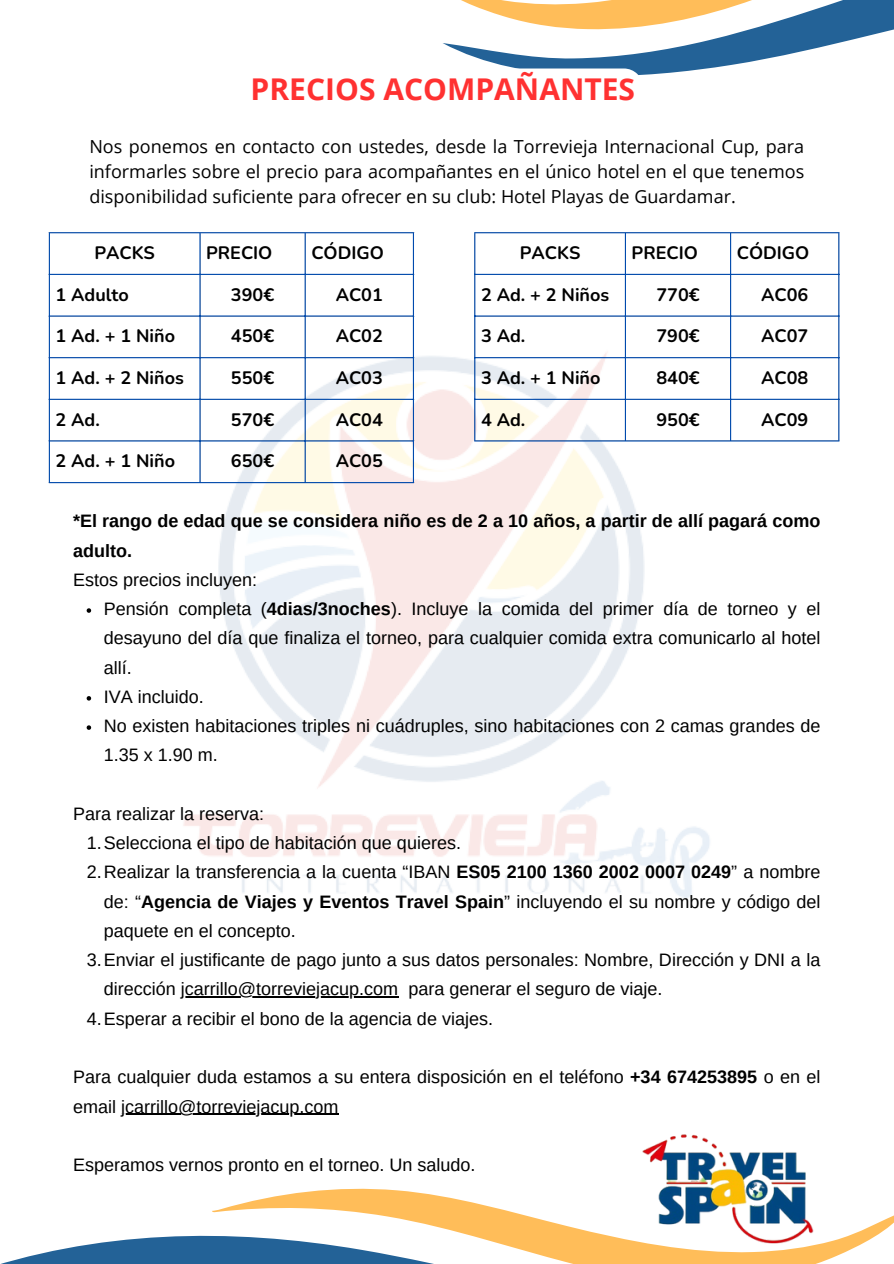
<style>
.page{position:relative;width:894px;height:1264px;background:#fff}
.page>*{position:absolute;margin:0;border:0;box-sizing:border-box;transform-origin:0 0}
.t1{font:700 30px "Open Sans";color:#ff3131}
.t2{font:18px/29.2px "Arimo";color:#000}
.t3{font:18px/24.8px "Open Sans";color:#000;text-align:justify}
.t4{font:700 18px "Nunito";color:#000}
.t5{font:700 18px/29.2px "Arimo";color:#000}
.s1{font-weight:700}
</style>
<div class="page">
<img style="left:80px;top:335px;width:733px;height:563px">
<svg style="left:26px;top:1114px;width:186px;height:143px"></svg>
<svg style="left:4px;top:1257px;width:208px;height:6px"></svg>
<svg style="left:212px;top:1113px;width:681px;height:150px"></svg>
<svg style="left:443px;top:0;width:450px;height:75px"></svg>
<hr style="left:49px;top:233px;width:1px;height:249px;background:#004aad">
<hr style="left:199px;top:233px;width:1px;height:249px;background:#004aad">
<hr style="left:304px;top:233px;width:1px;height:249px;background:#004aad">
<hr style="left:413px;top:233px;width:1px;height:249px;background:#004aad">
<hr style="left:49px;top:232px;width:365px;height:1px;background:#004aad">
<hr style="left:49px;top:274px;width:365px;height:1px;background:#004aad">
<hr style="left:49px;top:315px;width:365px;height:1px;background:#004aad">
<hr style="left:49px;top:357px;width:365px;height:1px;background:#004aad">
<hr style="left:49px;top:399px;width:365px;height:1px;background:#004aad">
<hr style="left:49px;top:440px;width:365px;height:1px;background:#004aad">
<hr style="left:49px;top:482px;width:365px;height:1px;background:#004aad">
<img style="left:625px;top:1113px;width:214px;height:149px">
<svg style="left:443px;top:68px;width:199px;height:7px"></svg>
<svg style="left:87px;top:608px;width:4px;height:5px"></svg>
<svg style="left:87px;top:696px;width:4px;height:4px"></svg>
<svg style="left:87px;top:725px;width:4px;height:5px"></svg>
<hr style="left:181px;top:996px;width:217px;height:1px;background:#000">
<hr style="left:121px;top:1113px;width:217px;height:1px;background:#000">
<hr style="left:474px;top:233px;width:1px;height:207px;background:#004aad">
<hr style="left:624px;top:233px;width:1px;height:207px;background:#004aad">
<hr style="left:729px;top:233px;width:2px;height:207px;background:#004aad">
<hr style="left:838px;top:233px;width:1px;height:207px;background:#004aad">
<hr style="left:474px;top:232px;width:365px;height:1px;background:#004aad">
<hr style="left:474px;top:274px;width:365px;height:1px;background:#004aad">
<hr style="left:474px;top:315px;width:365px;height:1px;background:#004aad">
<hr style="left:474px;top:357px;width:365px;height:1px;background:#004aad">
<hr style="left:474px;top:399px;width:365px;height:1px;background:#004aad">
<hr style="left:474px;top:440px;width:365px;height:1px;background:#004aad">
<p class="t1" style="left:250px;top:68px;width:386px">PRECIOS ACOMPAÑANTES</p>
<p class="t3" style="left:89px;top:134px;width:716px">Nos ponemos en contacto con ustedes, desde la Torrevieja Internacional Cup, para informarles sobre el precio para acompañantes en el único hotel en el que tenemos disponibilidad suficiente para ofrecer en su club: Hotel Playas de Guardamar.</p>
<p class="t4" style="left:94px;top:241px;width:62px">PACKS</p>
<h1 class="t4" style="left:206px;top:241px;width:68px">PRECIO</h1>
<p class="t4" style="left:311px;top:241px;width:74px">CÓDIGO</p>
<p class="t4" style="left:56px;top:283px;width:75px">1 Adulto</p>
<p class="t4" style="left:231px;top:283px;width:45px">390€</p>
<p class="t4" style="left:335px;top:283px;width:49px">AC01</p>
<p class="t4" style="left:56px;top:324px;width:121px">1 Ad. + 1 Niño</p>
<p class="t4" style="left:231px;top:324px;width:45px">450€</p>
<p class="t4" style="left:335px;top:324px;width:49px">AC02</p>
<p class="t4" style="left:56px;top:366px;width:130px">1 Ad. + 2 Niños</p>
<p class="t4" style="left:231px;top:366px;width:45px">550€</p>
<p class="t4" style="left:335px;top:366px;width:49px">AC03</p>
<p class="t4" style="left:56px;top:407px;width:46px">2 Ad.</p>
<p class="t4" style="left:231px;top:407px;width:45px">570€</p>
<p class="t4" style="left:335px;top:407px;width:49px">AC04</p>
<p class="t4" style="left:56px;top:449px;width:121px">2 Ad. + 1 Niño</p>
<p class="t4" style="left:231px;top:449px;width:45px">650€</p>
<p class="t4" style="left:335px;top:449px;width:49px">AC05</p>
<p class="t4" style="left:519px;top:241px;width:62px">PACKS</p>
<p class="t4" style="left:631px;top:241px;width:68px">PRECIO</p>
<p class="t4" style="left:736px;top:241px;width:74px">CÓDIGO</p>
<p class="t4" style="left:481px;top:283px;width:130px">2 Ad. + 2 Niños</p>
<p class="t4" style="left:656px;top:283px;width:45px">770€</p>
<p class="t4" style="left:760px;top:283px;width:49px">AC06</p>
<p class="t4" style="left:481px;top:324px;width:46px">3 Ad.</p>
<p class="t4" style="left:656px;top:324px;width:45px">790€</p>
<p class="t4" style="left:760px;top:324px;width:49px">AC07</p>
<p class="t4" style="left:481px;top:366px;width:121px">3 Ad. + 1 Niño</p>
<p class="t4" style="left:656px;top:366px;width:45px">840€</p>
<p class="t4" style="left:760px;top:366px;width:49px">AC08</p>
<p class="t4" style="left:481px;top:407px;width:46px">4 Ad.</p>
<p class="t4" style="left:656px;top:407px;width:45px">950€</p>
<p class="t4" style="left:760px;top:407px;width:49px">AC09</p>
<p class="t5" style="left:73px;top:506px;width:748px">*El rango de edad que se considera niño es de 2 a 10 años, a partir de allí pagará como adulto.</p>
<p class="t2" style="left:73px;top:565px;width:185px">Estos precios incluyen:</p>
<p class="t2" style="left:104px;top:594px;width:718px;text-align:justify">Pensión completa (<span class="s1">4dias/3noches</span>). Incluye la comida del primer día de torneo y el desayuno del día que finaliza el torneo, para cualquier comida extra comunicarlo al hotel allí.</p>
<p class="t2" style="left:104px;top:682px;width:101px">IVA incluido.</p>
<p class="t2" style="left:104px;top:711px;width:718px">No existen habitaciones triples ni cuádruples, sino habitaciones con 2 camas grandes de<br>1.35 x 1.90 m.</p>
<p class="t2" style="left:73px;top:799px;width:192px">Para realizar la reserva:</p>
<p class="t2" style="left:87px;top:828px;width:375px">1.Selecciona el tipo de habitación que quieres.</p>
<p class="t2" style="left:104px;top:857px;width:718px;text-align:justify;text-indent:-17px">2.Realizar la transferencia a la cuenta “IBAN <span class="s1">ES05 2100 1360 2002 0007 0249</span>” a nombre de: “<span class="s1">Agencia de Viajes y Eventos Travel Spain</span>” incluyendo el su nombre y código del paquete en el concepto.</p>
<p class="t2" style="left:104px;top:945px;width:718px;text-indent:-17px">3.Enviar el justificante de pago junto a sus datos personales: Nombre, Dirección y DNI a la dirección jcarrillo@torreviejacup.com para generar el seguro de viaje.</p>
<p class="t2" style="left:87px;top:1003px;width:407px">4.Esperar a recibir el bono de la agencia de viajes.</p>
<p class="t2" style="left:73px;top:1062px;width:748px">Para cualquier duda estamos a su entera disposición en el teléfono <span class="s1">+34 674253895</span> o en el email jcarrillo@torreviejacup.com</p>
<p class="t2" style="left:73px;top:1150px;width:403px">Esperamos vernos pronto en el torneo. Un saludo.</p>
</div>
